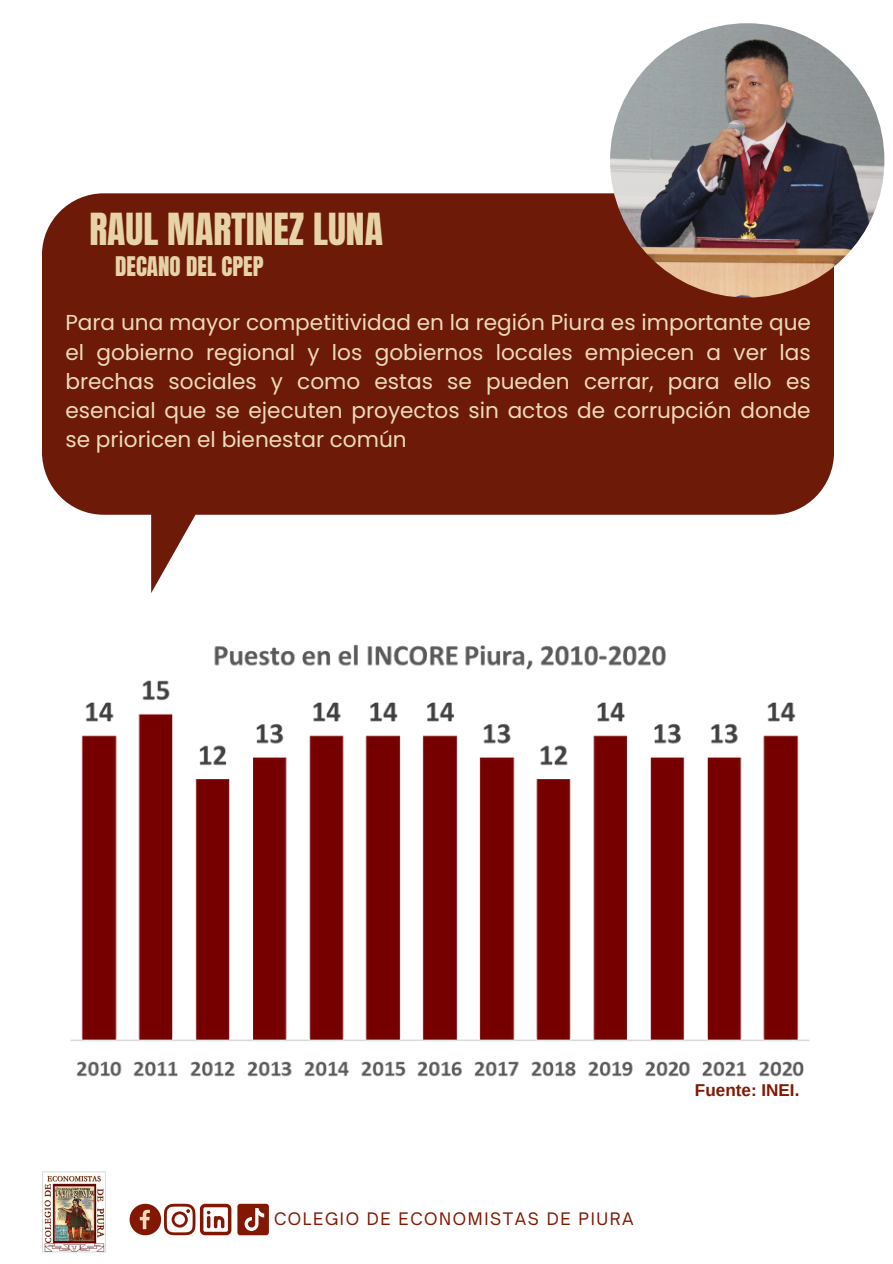
<style>
.page{position:relative;width:893px;height:1264px;background:#fff}
.page>*{position:absolute;margin:0;border:0;box-sizing:border-box;transform-origin:0 0}
.t1{font:37.65px "Anton";color:#e6d3a6}
.t2{font:22.95px "Anton";color:#e6d3a6}
.t3{font:21.6px/29.2px "Poppins";color:#eddaba;text-align:justify}
.t4{font:700 17.1px "Arimo";color:#821803}
.t5{font:16.5px "Open Sauce One";letter-spacing:.095em;color:#821803}
</style>
<div class="page">
<svg style="left:130px;top:1203px;width:101px;height:32px"></svg>
<svg style="left:237px;top:1203px;width:32px;height:32px"></svg>
<img style="left:42px;top:1171px;width:64px;height:81px">
<svg style="left:42px;top:193px;width:791px;height:400px;fill:#6d1a09"></svg>
<img style="left:610px;top:23px;width:274px;height:274px;border-radius:50%">
<img style="left:70px;top:644px;width:740px;height:433px">
<h1 class="t1" style="left:89px;top:202px;width:295px">RAUL MARTINEZ LUNA</h1>
<p class="t2" style="left:115px;top:250px;width:150px">DECANO DEL CPEP</p>
<p class="t3" style="left:65px;top:308px;width:747px">Para una mayor competitividad en la región Piura es importante que el gobierno regional y los gobiernos locales empiecen a ver las brechas sociales y como estas se pueden cerrar, para ello es esencial que se ejecuten proyectos sin actos de corrupción donde se prioricen el bienestar común</p>
<p class="t5" style="left:274px;top:1208px;width:361px">COLEGIO DE ECONOMISTAS DE PIURA</p>
<p class="t4" style="left:695px;top:1080px;width:106px">Fuente: INEI.</p>
</div>
